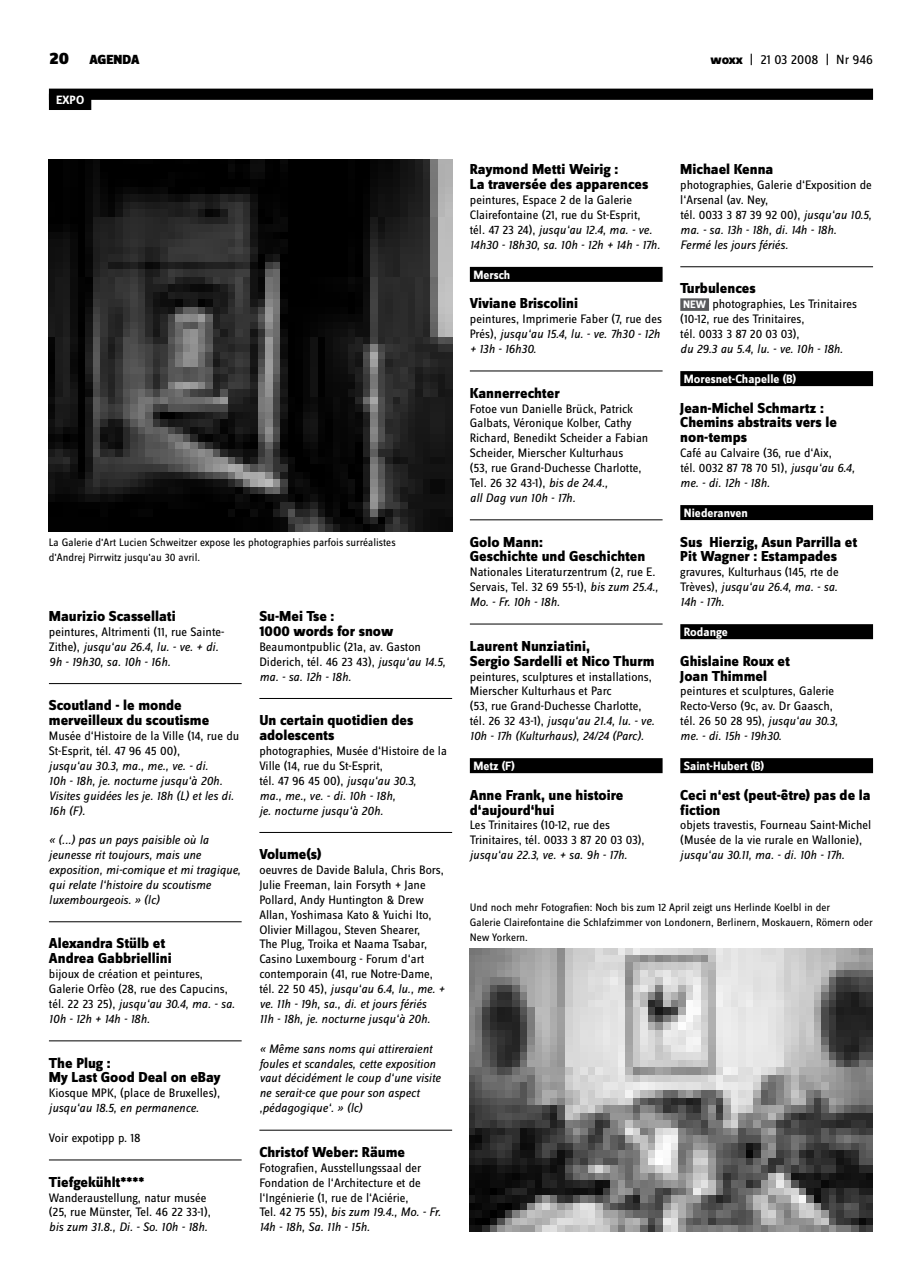
<style>
.page{position:relative;width:922px;height:1276px;background:#fff}
.page>*{position:absolute;margin:0;border:0;box-sizing:border-box;transform-origin:0 0}
.t1{font:800 15px/14.9px "Zine Sans Dis";color:#000}
.t2{font:13.75px "Zine Sans Dis";color:#000}
.t3{font:900 13.75px "Zine Sans Dis";color:#000}
.t4{font:12.75px/14.9px "Zine Sans Dis";color:#000}
.t5{font:italic 12.75px/14.9px "Zine Sans Dis";color:#000}
.t6{font:700 12.5px "Zine Sans Dis";color:#fff}
.t7{font:11.25px/14.9px "Zine Sans Dis";color:#000}
.s1{font-size:17.5px}
.s2{font-weight:800}
.s3{font-style:normal}
.s4{font-style:italic}
.s5{font-weight:700;font-size:11.25px;color:#fff}
</style>
<div class="page">
<hr style="left:49px;top:683px;width:192px;height:1px;background:#000">
<hr style="left:49px;top:921px;width:192px;height:1px;background:#000">
<hr style="left:49px;top:1040px;width:192px;height:1px;background:#000">
<hr style="left:49px;top:1159px;width:192px;height:1px;background:#000">
<hr style="left:259px;top:698px;width:193px;height:1px;background:#000">
<hr style="left:259px;top:832px;width:193px;height:1px;background:#000">
<hr style="left:259px;top:1130px;width:193px;height:1px;background:#000">
<div style="left:469px;top:267px;width:193px;height:15px;background:#000"></div>
<hr style="left:469px;top:371px;width:193px;height:1px;background:#000">
<hr style="left:469px;top:519px;width:193px;height:1px;background:#000">
<hr style="left:469px;top:624px;width:193px;height:1px;background:#000">
<div style="left:469px;top:758px;width:193px;height:15px;background:#000"></div>
<hr style="left:680px;top:266px;width:192px;height:1px;background:#000">
<div style="left:680px;top:298px;width:28px;height:13px;background:#58595b"></div>
<div style="left:680px;top:371px;width:192px;height:15px;background:#000"></div>
<div style="left:680px;top:505px;width:192px;height:15px;background:#000"></div>
<div style="left:680px;top:624px;width:192px;height:15px;background:#000"></div>
<div style="left:680px;top:758px;width:192px;height:15px;background:#000"></div>
<div style="left:49px;top:89px;width:823px;height:11px;background:#000"></div>
<div style="left:49px;top:94px;width:42px;height:16px;background:#000"></div>
<img style="left:49px;top:159px;width:403px;height:372px">
<img style="left:469px;top:948px;width:403px;height:283px">
<p class="t3" style="left:50px;top:53px;width:91px"><span class="s1">20</span> AGENDA</p>
<p class="t2" style="left:710px;top:53px;width:164px"><span class="s2">woxx</span> | 21 03 2008 | Nr 946</p>
<p class="t6" style="left:56px;top:93px;width:30px">EXPO</p>
<p class="t7" style="left:49px;top:536px;width:348px">La Galerie d'Art Lucien Schweitzer expose les photographies parfois surréalistes d'Andrej Pirrwitz jusqu'au 30 avril.</p>
<p class="t1" style="left:49px;top:609px;width:128px">Maurizio Scassellati</p>
<p class="t5" style="left:49px;top:624px;width:177px"><span class="s3">peintures, Altrimenti (11, rue Sainte-<br>Zithe),</span> jusqu‘au 26.4, lu. - ve. + di.<br>9h - 19h30, sa. 10h - 16h.</p>
<p class="t1" style="left:49px;top:699px;width:162px">Scoutland - le monde merveilleux du scoutisme</p>
<p class="t4" style="left:49px;top:729px;width:192px">Musée d‘Histoire de la Ville (14, rue du<br>St-Esprit, tél. 47 96 45 00),</p>
<p class="t5" style="left:49px;top:758px;width:186px">jusqu‘au 30.3, ma., me., ve. - di.<br>10h - 18h, je. nocturne jusqu‘à 20h.<br>Visites guidées les je. 18h (L) et les di.<br>16h (F).</p>
<p class="t5" style="left:49px;top:832px;width:193px">« (...) pas un pays paisible où la jeunesse rit toujours, mais une exposition, mi-comique et mi tragique, qui relate l‘histoire du scoutisme luxembourgeois. » (lc)</p>
<p class="t1" style="left:49px;top:937px;width:124px">Alexandra Stülb et<br>Andrea Gabbriellini</p>
<p class="t4" style="left:49px;top:967px;width:187px">bijoux de création et peintures,<br>Galerie Orfèo (28, rue des Capucins, tél. 22 23 25), <span class="s4">jusqu‘au 30.4, ma. - sa.<br>10h - 12h + 14h - 18h.</span></p>
<p class="t1" style="left:49px;top:1056px;width:173px">The Plug :<br>My Last Good Deal on eBay</p>
<p class="t4" style="left:49px;top:1086px;width:173px">Kiosque MPK, (place de Bruxelles),</p>
<p class="t5" style="left:49px;top:1100px;width:151px">jusqu‘au 18.5, en permanence.</p>
<p class="t4" style="left:49px;top:1131px;width:93px">Voir expotipp p. 18</p>
<p class="t1" style="left:49px;top:1175px;width:97px">Tiefgekühlt****</p>
<p class="t4" style="left:49px;top:1190px;width:163px">Wanderaustellung, natur musée (25, rue Münster, Tel. 46 22 33-1),</p>
<p class="t5" style="left:49px;top:1219px;width:160px">bis zum 31.8., Di. - So. 10h - 18h.</p>
<p class="t1" style="left:259px;top:609px;width:135px">Su-Mei Tse :<br>1000 words for snow</p>
<p class="t4" style="left:259px;top:640px;width:188px">Beaumontpublic (21a, av. Gaston<br>Diderich, tél. 46 23 43), <span class="s4">jusqu‘au 14.5, ma. - sa. 12h - 18h.</span></p>
<p class="t1" style="left:259px;top:713px;width:156px">Un certain quotidien des adolescents</p>
<p class="t4" style="left:259px;top:744px;width:189px">photographies, Musée d‘Histoire de la<br>Ville (14, rue du St-Esprit,<br>tél. 47 96 45 00), <span class="s4">jusqu‘au 30.3,<br>ma., me., ve. - di. 10h - 18h,<br>je. nocturne jusqu‘à 20h.</span></p>
<p class="t1" style="left:259px;top:847px;width:64px">Volume(s)</p>
<p class="t4" style="left:259px;top:863px;width:187px">oeuvres de Davide Balula, Chris Bors, Julie Freeman, Iain Forsyth + Jane Pollard, Andy Huntington &amp; Drew Allan, Yoshimasa Kato &amp; Yuichi Ito, Olivier Millagou, Steven Shearer,<br>The Plug, Troika et Naama Tsabar, Casino Luxembourg - Forum d‘art contemporain (41, rue Notre-Dame, tél. 22 50 45), <span class="s4">jusqu‘au 6.4, lu., me. + ve. 11h - 19h, sa., di. et jours fériés<br>11h - 18h, je. nocturne jusqu‘à 20h.</span></p>
<p class="t5" style="left:259px;top:1041px;width:183px">« Même sans noms qui attireraient foules et scandales, cette exposition vaut décidément le coup d‘une visite ne serait-ce que pour son aspect ‚pédagogique‘. » (lc)</p>
<p class="t1" style="left:259px;top:1145px;width:147px">Christof Weber: Räume</p>
<p class="t4" style="left:259px;top:1161px;width:183px">Fotografien, Ausstellungssaal der Fondation de l‘Architecture et de l‘Ingénierie (1, rue de l‘Aciérie,<br>Tel. 42 75 55), <span class="s4">bis zum 19.4., Mo. - Fr.<br>14h - 18h, Sa. 11h - 15h.</span></p>
<p class="t1" style="left:469px;top:163px;width:180px">Raymond Metti Weirig :<br>La traversée des apparences</p>
<p class="t4" style="left:469px;top:193px;width:192px">peintures, Espace 2 de la Galerie Clairefontaine (21, rue du St-Esprit,<br>tél. 47 23 24), <span class="s4">jusqu‘au 12.4, ma. - ve.<br>14h30 - 18h30, sa. 10h - 12h + 14h - 17h.</span></p>
<p class="t6" style="left:473px;top:268px;width:38px">Mersch</p>
<p class="t1" style="left:469px;top:297px;width:110px">Viviane Briscolini</p>
<p class="t4" style="left:469px;top:312px;width:193px">peintures, Imprimerie Faber (7, rue des<br>Prés), <span class="s4">jusqu‘au 15.4, lu. - ve. 7h30 - 12h + 13h - 16h30.</span></p>
<p class="t1" style="left:469px;top:386px;width:91px">Kannerrechter</p>
<p class="t4" style="left:469px;top:402px;width:180px">Fotoe vun Danielle Brück, Patrick<br>Galbats, Véronique Kolber, Cathy<br>Richard, Benedikt Scheider a Fabian<br>Scheider, Mierscher Kulturhaus<br>(53, rue Grand-Duchesse Charlotte,<br>Tel. 26 32 43-1), <span class="s4">bis de 24.4.,<br>all Dag vun 10h - 17h.</span></p>
<p class="t1" style="left:469px;top:535px;width:177px">Golo Mann:<br>Geschichte und Geschichten</p>
<p class="t4" style="left:469px;top:565px;width:190px">Nationales Literaturzentrum (2, rue E.<br>Servais, Tel. 32 69 55-1), <span class="s4">bis zum 25.4.,<br>Mo. - Fr. 10h - 18h.</span></p>
<p class="t1" style="left:469px;top:639px;width:186px">Laurent Nunziatini,<br>Sergio Sardelli et Nico Thurm</p>
<p class="t4" style="left:469px;top:669px;width:186px">peintures, sculptures et installations, Mierscher Kulturhaus et Parc<br>(53, rue Grand-Duchesse Charlotte, tél. 26 32 43-1), <span class="s4">jusqu‘au 21.4, lu. - ve.<br>10h - 17h (Kulturhaus), 24/24 (Parc).</span></p>
<p class="t6" style="left:473px;top:759px;width:43px">Metz (F)</p>
<p class="t1" style="left:469px;top:788px;width:155px">Anne Frank, une histoire d‘aujourd‘hui</p>
<p class="t4" style="left:469px;top:818px;width:176px">Les Trinitaires (10-12, rue des<br>Trinitaires, tél. 0033 3 87 20 03 03),</p>
<p class="t5" style="left:469px;top:847px;width:159px">jusqu‘au 22.3, ve. + sa. 9h - 17h.</p>
<p class="t1" style="left:680px;top:163px;width:95px">Michael Kenna</p>
<p class="t4" style="left:680px;top:178px;width:193px">photographies, Galerie d‘Exposition de l‘Arsenal (av. Ney,<br>tél. 0033 3 87 39 92 00), <span class="s4">jusqu‘au 10.5, ma. - sa. 13h - 18h, di. 14h - 18h.<br>Fermé les jours fériés.</span></p>
<p class="t1" style="left:680px;top:282px;width:77px">Turbulences</p>
<p class="t4" style="left:680px;top:297px;width:178px"><span class="s5">NEW</span> photographies, Les Trinitaires (10-12, rue des Trinitaires,<br>tél. 0033 3 87 20 03 03),</p>
<p class="t5" style="left:680px;top:341px;width:164px">du 29.3 au 5.4, lu. - ve. 10h - 18h.</p>
<p class="t6" style="left:683px;top:372px;width:114px">Moresnet-Chapelle (B)</p>
<p class="t1" style="left:680px;top:401px;width:158px">Jean-Michel Schmartz :<br>Chemins abstraits vers le non-temps</p>
<p class="t4" style="left:680px;top:446px;width:176px">Café au Calvaire (36, rue d‘Aix,<br>tél. 0032 87 78 70 51), <span class="s4">jusqu‘au 6.4, me. - di. 12h - 18h.</span></p>
<p class="t6" style="left:683px;top:506px;width:65px">Niederanven</p>
<p class="t1" style="left:680px;top:535px;width:178px">Sus Hierzig, Asun Parrilla et<br>Pit Wagner : Estampades</p>
<p class="t4" style="left:680px;top:565px;width:160px;text-align:justify">gravures, Kulturhaus (145, rte de Trèves), <span class="s4">jusqu‘au 26.4, ma. - sa.<br>14h - 17h.</span></p>
<p class="t6" style="left:683px;top:625px;width:46px">Rodange</p>
<p class="t1" style="left:680px;top:654px;width:111px">Ghislaine Roux et<br>Joan Thimmel</p>
<p class="t4" style="left:680px;top:684px;width:159px">peintures et sculptures, Galerie<br>Recto-Verso (9c, av. Dr Gaasch, tél. 26 50 28 95), <span class="s4">jusqu‘au 30.3, me. - di. 15h - 19h30.</span></p>
<p class="t6" style="left:683px;top:759px;width:82px">Saint-Hubert (B)</p>
<p class="t1" style="left:680px;top:788px;width:192px">Ceci n‘est (peut-être) pas de la fiction</p>
<p class="t4" style="left:680px;top:818px;width:192px">objets travestis, Fourneau Saint-Michel (Musée de la vie rurale en Wallonie),</p>
<p class="t5" style="left:680px;top:847px;width:166px">jusqu‘au 30.11, ma. - di. 10h - 17h.</p>
<p class="t7" style="left:469px;top:900px;width:404px">Und noch mehr Fotografien: Noch bis zum 12 April zeigt uns Herlinde Koelbl in der<br>Galerie Clairefontaine die Schlafzimmer von Londonern, Berlinern, Moskauern, Römern oder<br>New Yorkern.</p>
</div>
